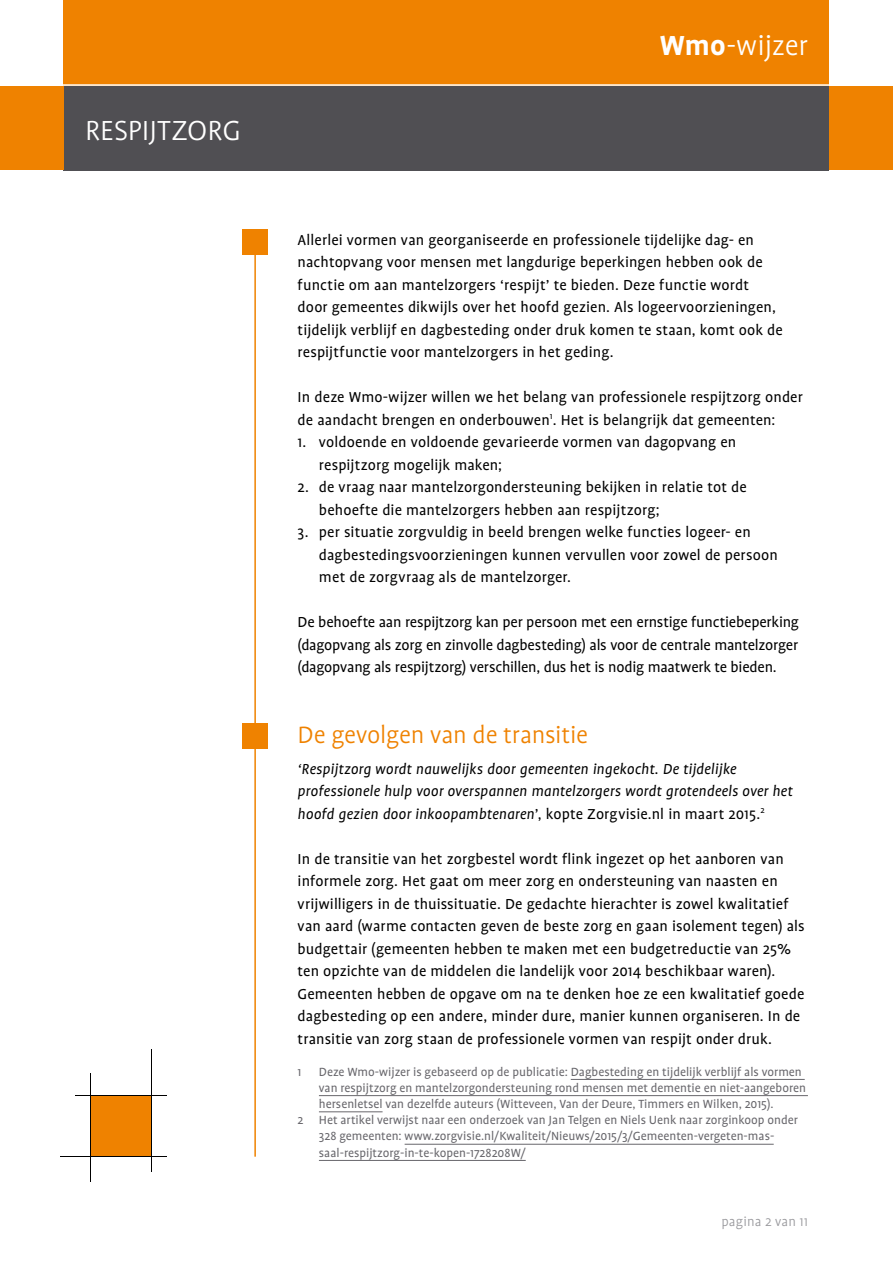
<style>
.page{position:relative;width:893px;height:1263px;background:#fff}
.page>*{position:absolute;margin:0;border:0;box-sizing:border-box;transform-origin:0 0}
.t1{font:300 31.5px "Profile";color:#fff}
.tussenkop_1{font:300 27px "Profile";letter-spacing:-.01em;color:#ef8200}
.brood{font:16.5px/22.5px "Profile";letter-spacing:.005em;color:#000}
.brood-2{font:italic 16.5px/22.5px "Profile";letter-spacing:.005em;color:#000}
.t2{font:300 15px "Profile";letter-spacing:.01em;color:#98989c}
.voetnoot{font:13.5px/16.2px "Profile";color:#68676c}
.s1{font-weight:700}
.s2{font-style:normal}
</style>
<div class="page">
<div style="left:91px;top:1096px;width:60px;height:60px;background:#ef8200"></div>
<hr style="left:91px;top:1073px;width:1px;height:109px;background:#000">
<hr style="left:151px;top:1049px;width:1px;height:122px;background:#000">
<hr style="left:75px;top:1095px;width:92px;height:1px;background:#000">
<hr style="left:61px;top:1156px;width:106px;height:1px;background:#000">
<hr style="left:254px;top:254px;width:2px;height:903px;background:#ef8200">
<div style="left:242px;top:230px;width:26px;height:25px;background:#ef8200"></div>
<div style="left:242px;top:723px;width:26px;height:25px;background:#ef8200"></div>
<hr style="left:571px;top:1079px;width:234px;height:1px;background:#68676c">
<hr style="left:319px;top:1095px;width:489px;height:1px;background:#68676c">
<hr style="left:319px;top:1111px;width:64px;height:1px;background:#68676c">
<hr style="left:405px;top:1144px;width:369px;height:1px;background:#68676c">
<hr style="left:319px;top:1160px;width:207px;height:1px;background:#68676c">
<div style="left:64px;top:85px;width:765px;height:85px;background:#504f53"></div>
<div style="left:64px;top:0;width:765px;height:85px;background:#ef8200"></div>
<div style="left:0;top:86px;width:64px;height:84px;background:#ef8200"></div>
<div style="left:829px;top:86px;width:64px;height:84px;background:#ef8200"></div>
<hr style="left:0;top:84px;width:893px;height:2px;background:#fff">
<h1 class="t1" style="left:85px;top:112px;width:157px">RESPIJTZORG</h1>
<h1 class="t1" style="left:660px;top:27px;width:150px"><span class="s1">Wmo</span>-wijzer</h1>
<p class="brood" style="left:298px;top:228px;width:487px">Allerlei vormen van georganiseerde en professionele tijdelijke dag- en nachtopvang voor mensen met langdurige beperkingen hebben ook de functie om aan mantelzorgers ‘respijt’ te bieden. Deze functie wordt door gemeentes dikwijls over het hoofd gezien. Als logeervoorzieningen, tijdelijk verblijf en dagbesteding onder druk komen te staan, komt ook de respijtfunctie voor mantelzorgers in het geding.</p>
<p class="brood" style="left:298px;top:385px;width:507px">In deze Wmo-wijzer willen we het belang van professionele respijtzorg onder de aandacht brengen en onderbouwen<sup>1</sup>. Het is belangrijk dat gemeenten:</p>
<p class="brood" style="left:319px;top:430px;width:419px;text-indent:-21px">1. voldoende en voldoende gevarieerde vormen van dagopvang en respijtzorg mogelijk maken;</p>
<p class="brood" style="left:319px;top:475px;width:429px;text-indent:-21px">2. de vraag naar mantelzorgondersteuning bekijken in relatie tot de behoefte die mantelzorgers hebben aan respijtzorg;</p>
<p class="brood" style="left:319px;top:520px;width:461px;text-indent:-21px">3. per situatie zorgvuldig in beeld brengen welke functies logeer- en dagbestedingsvoorzieningen kunnen vervullen voor zowel de persoon met de zorgvraag als de mantelzorger.</p>
<p class="brood" style="left:298px;top:610px;width:503px;text-align:justify">De behoefte aan respijtzorg kan per persoon met een ernstige functiebeperking (dagopvang als zorg en zinvolle dagbesteding) als voor de centrale mantelzorger (dagopvang als respijtzorg) verschillen, dus het is nodig maatwerk te bieden.</p>
<p class="tussenkop_1" style="left:298px;top:719px;width:292px">De gevolgen van de transitie</p>
<p class="brood-2" style="left:298px;top:757px;width:497px">‘Respijtzorg wordt nauwelijks door gemeenten ingekocht. De tijdelijke professionele hulp voor overspannen mantelzorgers wordt grotendeels over het hoofd gezien door inkoopambtenaren<span class="s2">’, kopte Zorgvisie.nl in maart 2015.</span><sup>2</sup></p>
<p class="brood" style="left:298px;top:847px;width:509px">In de transitie van het zorgbestel wordt flink ingezet op het aanboren van informele zorg. Het gaat om meer zorg en ondersteuning van naasten en vrijwilligers in de thuissituatie. De gedachte hierachter is zowel kwalitatief van aard (warme contacten geven de beste zorg en gaan isolement tegen) als budgettair (gemeenten hebben te maken met een budgetreductie van 25% ten opzichte van de middelen die landelijk voor 2014 beschikbaar waren).<br>Gemeenten hebben de opgave om na te denken hoe ze een kwalitatief goede dagbesteding op een andere, minder dure, manier kunnen organiseren. In de transitie van zorg staan de professionele vormen van respijt onder druk.</p>
<p class="voetnoot" style="left:298px;top:1063px;width:5px">1</p>
<p class="voetnoot" style="left:319px;top:1063px;width:488px">Deze Wmo-wijzer is gebaseerd op de publicatie: Dagbesteding en tijdelijk verblijf als vormen van respijtzorg en mantelzorgondersteuning rond mensen met dementie en niet-aangeboren hersenletsel van dezelfde auteurs (Witteveen, Van der Deure, Timmers en Wilken, 2015).</p>
<p class="voetnoot" style="left:319px;top:1112px;width:481px;text-indent:-21px">2 Het artikel verwijst naar een onderzoek van Jan Telgen en Niels Uenk naar zorginkoop onder<br>328 gemeenten: www.zorgvisie.nl/Kwaliteit/Nieuws/2015/3/Gemeenten-vergeten-mas&shy;saal-respijtzorg-in-te-kopen-1728208W/</p>
<p class="t2" style="left:721px;top:1213px;width:88px">pagina 2 van 11</p>
</div>
